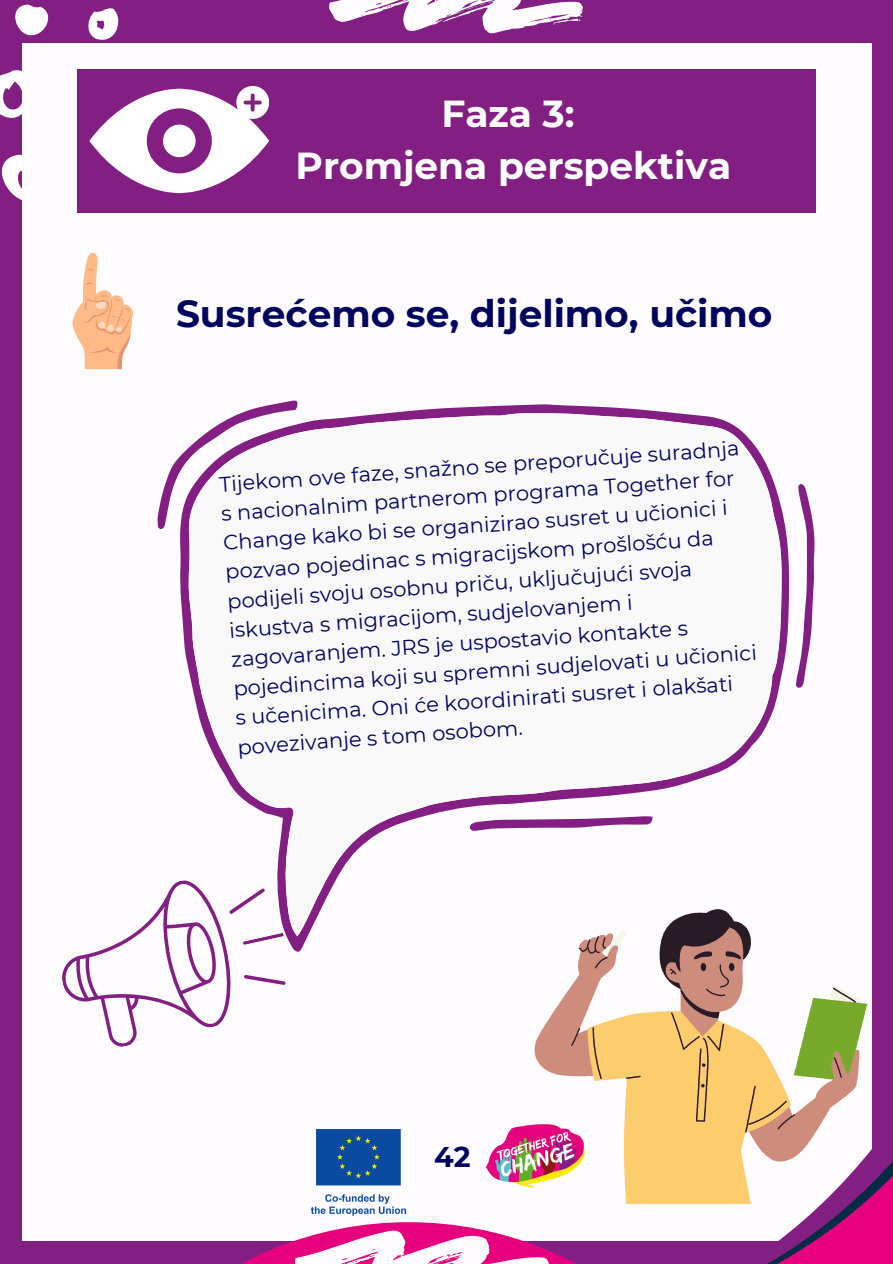
<style>
.page{position:relative;width:893px;height:1264px;background:#fff}
.page>*{position:absolute;margin:0;border:0;box-sizing:border-box;transform-origin:0 0}
.t1{font:700 37.5px "Montserrat";color:#01045f}
.t2{font:700 37.5px/51.8px "Montserrat";color:#fff;text-align:center}
.t3{font:700 28.5px "Montserrat";color:#01045f}
.t4{font:21px/29.2px "Montserrat";color:#01045f}
</style>
<div class="page">
<div style="left:0;top:0;width:892px;height:1263px;background:#831f82"></div>
<svg style="left:15px;top:4px;width:34px;height:32px"></svg>
<svg style="left:88px;top:8px;width:31px;height:32px"></svg>
<svg style="left:0;top:64px;width:23px;height:71px"></svg>
<svg style="left:1px;top:152px;width:22px;height:50px"></svg>
<div style="left:23px;top:43px;width:848px;height:1197px;background:#fefcff"></div>
<svg style="left:195px;top:1124px;width:422px;height:139px"></svg>
<svg style="left:329px;top:0;width:253px;height:34px"></svg>
<svg style="left:295px;top:1230px;width:253px;height:33px;background:#f188c3"></svg>
<div style="left:77px;top:69px;width:738px;height:143px;background:#831f82"></div>
<svg style="left:89px;top:86px;width:180px;height:108px"></svg>
<div style="left:163px;top:125px;width:32px;height:32px;background:#fff;border-radius:50%"></div>
<svg style="left:534px;top:987px;width:53px;height:216px"></svg>
<svg style="left:587px;top:1132px;width:30px;height:71px"></svg>
<svg style="left:571px;top:952px;width:178px;height:180px"></svg>
<svg style="left:62px;top:881px;width:224px;height:166px"></svg>
<svg style="left:179px;top:404px;width:611px;height:548px"></svg>
<svg style="left:188px;top:412px;width:594px;height:524px"></svg>
<svg style="left:157px;top:400px;width:142px;height:129px"></svg>
<svg style="left:796px;top:484px;width:19px;height:203px"></svg>
<svg style="left:469px;top:816px;width:183px;height:15px"></svg>
<svg style="left:72px;top:252px;width:61px;height:117px"></svg>
<svg style="left:617px;top:965px;width:255px;height:73px"></svg>
<svg style="left:617px;top:1038px;width:255px;height:25px;fill:#fccc6d"></svg>
<svg style="left:617px;top:1063px;width:275px;height:200px"></svg>
<p class="t2" style="left:295px;top:88px;width:437px">Faza 3:<br>Promjena perspektiva</p>
<p class="t1" style="left:176px;top:290px;width:598px">Susrećemo se, dijelimo, učimo</p>
<p class="t4" style="left:218px;top:470px;width:526px;rotate:-4deg">Tijekom ove faze, snažno se preporučuje suradnja s nacionalnim partnerom programa Together for Change kako bi se organizirao susret u učionici i pozvao pojedinac s migracijskom prošlošću da podijeli svoju osobnu priču, uključujući svoja iskustva s migracijom, sudjelovanjem i zagovaranjem. JRS je uspostavio kontakte s pojedincima koji su spremni sudjelovati u učionici s učenicima. Oni će koordinirati susret i olakšati povezivanje s tom osobom.</p>
<p class="t3" style="left:434px;top:1139px;width:38px">42</p>
</div>
